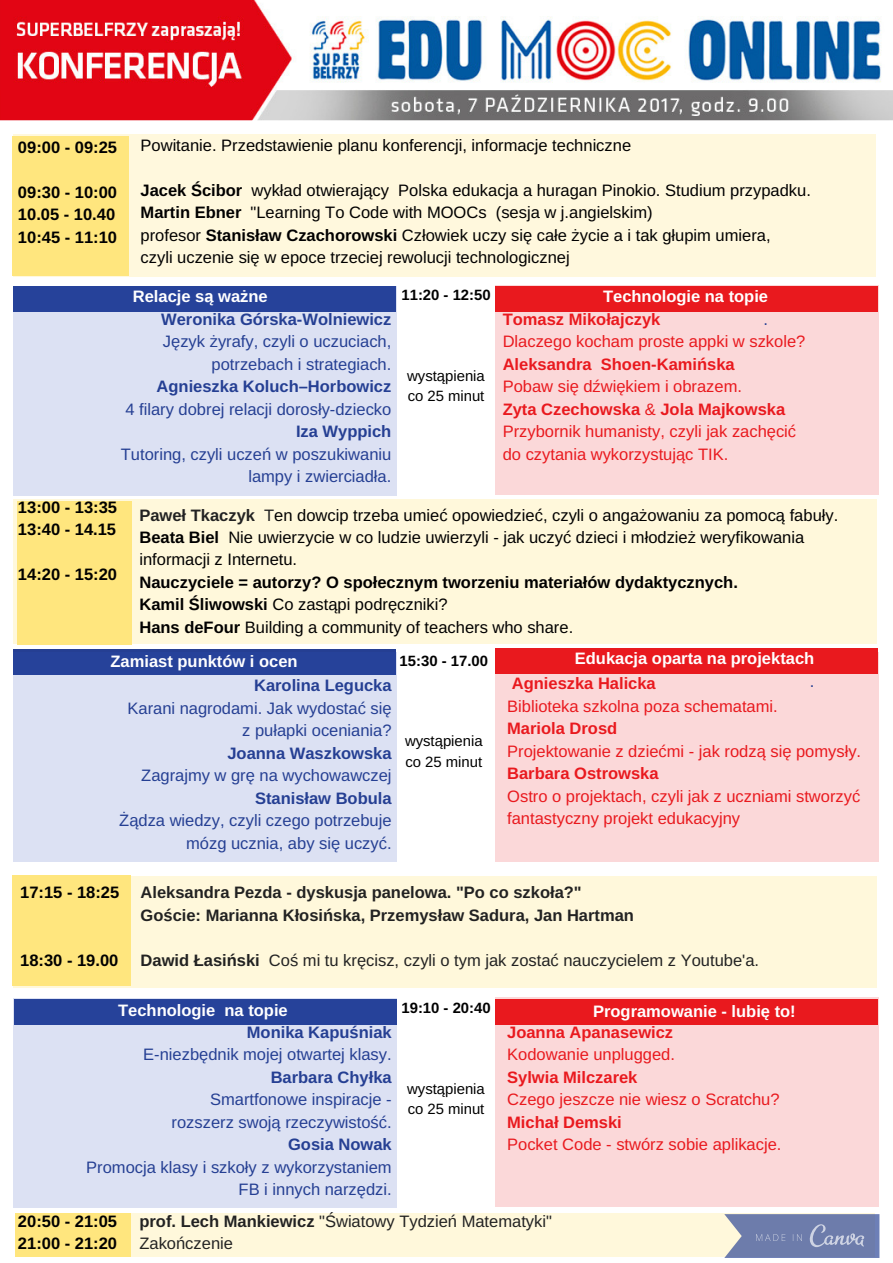
<style>
.page{position:relative;width:893px;height:1263px;background:#fff}
.page>*{position:absolute;margin:0;border:0;box-sizing:border-box;transform-origin:0 0}
.t1{font:16.5px/22.5px "Arimo";color:#000}
.t2{font:16.5px/22.5px "Arimo";color:#253f93;text-align:right}
.t3{font:16.5px/22.5px "Arimo";color:#e9191e}
.t4{font:16.5px/22.5px "Arimo";color:#222}
.t5{font:700 16.5px/22.5px "Arimo";color:#000}
.t6{font:700 16.5px/22.5px "Arimo";color:#fff;text-align:right}
.t7{font:700 16.5px/22.5px "Arimo";color:#222}
.t8{font:700 16.5px "Arimo";color:#e9191e}
.t9{font:14.85px/20.2px "Arimo";color:#000}
.t10{font:700 14.85px "Arimo";color:#000}
.s1{font-weight:700}
.s2{font-family:"Liberation Sans";font-weight:700}
.s3{font-family:"Liberation Sans"}
.s4{font-weight:400;color:#253f93}
.s5{font-weight:700;color:#222}
.s6{font-family:"Liberation Sans";font-weight:700;color:#222}
.s7{color:#222}
</style>
<div class="page">
<img style="left:0;top:0;width:892px;height:120px">
<div style="left:14px;top:134px;width:862px;height:143px;background:#fff8dd"></div>
<div style="left:12px;top:137px;width:117px;height:138px;background:#ffe67e"></div>
<div style="left:14px;top:500px;width:863px;height:143px;background:#fff8db"></div>
<div style="left:17px;top:501px;width:115px;height:143px;background:#ffe67e"></div>
<div style="left:14px;top:649px;width:382px;height:25px;background:#253f93"></div>
<svg style="left:13px;top:286px;width:384px;height:210px;background:#c5cde7"></svg>
<div style="left:495px;top:648px;width:382px;height:25px;background:#e9191e"></div>
<svg style="left:495px;top:285px;width:383px;height:210px;background:#f8c0c1"></svg>
<svg style="left:16px;top:1213px;width:858px;height:44px;background:#fff5cb"></svg>
<div style="left:14px;top:876px;width:863px;height:111px;background:#fff8db"></div>
<div style="left:12px;top:876px;width:118px;height:110px;background:#ffe67e"></div>
<svg style="left:495px;top:652px;width:383px;height:209px;background:#f9c3c5"></svg>
<svg style="left:13px;top:652px;width:384px;height:209px;background:#c7cfe9"></svg>
<svg style="left:13px;top:998px;width:384px;height:209px;background:#c5cde8"></svg>
<svg style="left:495px;top:997px;width:383px;height:209px;background:#f8c0c1"></svg>
<svg style="left:724px;top:1214px;width:155px;height:44px;background:#7a88b1"></svg>
<p class="t5" style="left:18px;top:136px;width:101px">09:00 - 09:25</p>
<p class="t5" style="left:18px;top:181px;width:101px;text-align:justify">09:30 - 10:00<br>10.05 - 10.40<br>10:45 - 11:10</p>
<p class="t1" style="left:141px;top:134px;width:492px">Powitanie. Przedstawienie planu konferencji, informacje techniczne</p>
<p class="t1" style="left:141px;top:179px;width:672px"><span class="s1">Jacek</span> <span class="s2">Ś</span><span class="s1">cibor</span> wyk<span class="s3">ł</span>ad otwieraj<span class="s3">ą</span>cy Polska edukacja a huragan Pinokio. Studium przypadku.<br><span class="s1">Martin Ebner</span> "Learning To Code with MOOCs (sesja w j.angielskim)<br>profesor <span class="s1">Stanis</span><span class="s2">ł</span><span class="s1">aw Czachorowski</span> Cz<span class="s3">ł</span>owiek uczy si<span class="s3">ę</span> ca<span class="s3">ł</span>e <span class="s3">ż</span>ycie a i tak g<span class="s3">ł</span>upim umiera,<br>czyli uczenie si<span class="s3">ę</span> w epoce trzeciej rewolucji technologicznej</p>
<p class="t10" style="left:401px;top:287px;width:91px">11:20 - 12:50</p>
<p class="t6" style="left:133px;top:285px;width:136px">Relacje s<span class="s3">ą</span> wa<span class="s3">ż</span>ne <span class="s4">.</span></p>
<p class="t6" style="left:603px;top:285px;width:167px">Technologie na topie</p>
<p class="t2" style="left:763px;top:308px;width:6px">.</p>
<p class="t2" style="left:161px;top:308px;width:232px"><span class="s1">Weronika Górska-Wolniewicz<br></span>J<span class="s3">ę</span>zyk <span class="s3">ż</span>yrafy, czyli o uczuciach, potrzebach i strategiach.</p>
<p class="t2" style="left:121px;top:375px;width:272px"><span class="s1">Agnieszka Koluch–Horbowicz<br></span>4 filary dobrej relacji doros<span class="s3">ł</span>y-dziecko<br><span class="s1">Iza Wyppich<br></span>Tutoring, czyli ucze<span class="s3">ń</span> w poszukiwaniu lampy i zwierciad<span class="s3">ł</span>a.</p>
<p class="t3" style="left:502px;top:308px;width:304px"><span class="s1">Tomasz Miko</span><span class="s2">ł</span><span class="s1">ajczyk<br></span>Dlaczego kocham proste appki w szkole?<br><span class="s1">Aleksandra Shoen-Kami</span><span class="s2">ń</span><span class="s1">ska<br></span>Pobaw si<span class="s3">ę</span> d<span class="s3">ź</span>wi<span class="s3">ę</span>kiem i obrazem.<br><span class="s1">Zyta Czechowska</span> &amp; <span class="s1">Jola Majkowska<br></span>Przybornik humanisty, czyli jak zach<span class="s3">ę</span>ci<span class="s3">ć </span>do czytania wykorzystuj<span class="s3">ą</span>c TIK.</p>
<p class="t9" style="left:407px;top:366px;width:79px">wyst<span class="s3">ą</span>pienia co 25 minut</p>
<p class="t5" style="left:18px;top:496px;width:101px">13:00 - 13:35<br>13:40 - 14.15</p>
<p class="t5" style="left:18px;top:563px;width:101px">14:20 - 15:20</p>
<p class="t1" style="left:139px;top:503px;width:700px"><span class="s5">Pawe</span><span class="s6">ł</span> <span class="s5">Tkaczyk</span> <span class="s7">T</span>en dowcip trzeba umie<span class="s3">ć</span> opowiedzie<span class="s3">ć</span>, czyli o anga<span class="s3">ż</span>owaniu za pomoc<span class="s3">ą</span> fabu<span class="s3">ł</span>y.<br><span class="s1">Beata Biel</span> Nie uwierzycie w co ludzie uwierzyli - jak uczy<span class="s3">ć</span> dzieci i m<span class="s3">ł</span>odzie<span class="s3">ż</span> weryfikowania informacji z Internetu.<br><span class="s1">Nauczyciele = autorzy? O spo</span><span class="s2">ł</span><span class="s1">ecznym tworzeniu materia</span><span class="s2">ł</span><span class="s1">ów dydaktycznych.<br>Kamil</span> <span class="s2">Ś</span><span class="s1">liwowski</span> Co zast<span class="s3">ą</span>pi podr<span class="s3">ę</span>czniki?<br><span class="s1">Hans deFour</span> Building a community of teachers who share.</p>
<p class="t6" style="left:575px;top:647px;width:241px">Edukacja oparta na projektach</p>
<p class="t2" style="left:809px;top:670px;width:6px">.</p>
<p class="t6" style="left:111px;top:650px;width:188px">Zamiast punktów i ocen</p>
<p class="t10" style="left:399px;top:652px;width:90px">15:30 - 17.00</p>
<p class="t2" style="left:119px;top:674px;width:274px"><span class="s1">Karolina Legucka<br></span>Karani nagrodami. Jak wydosta<span class="s3">ć</span> si<span class="s3">ę </span>z pu<span class="s3">ł</span>apki oceniania?<br><span class="s1">Joanna Waszkowska<br></span>Zagrajmy w gr<span class="s3">ę</span> na wychowawczej<br><span class="s1">Stanis</span><span class="s2">ł</span><span class="s1">aw Bobula<br></span><span class="s3">Żą</span>dza wiedzy, czyli czego potrzebuje mózg ucznia, aby si<span class="s3">ę</span> uczy<span class="s3">ć</span>.</p>
<p class="t8" style="left:512px;top:674px;width:145px">Agnieszka Halicka</p>
<p class="t3" style="left:507px;top:695px;width:272px">Biblioteka szkolna poza schematami.</p>
<p class="t3" style="left:507px;top:717px;width:355px"><span class="s1">Mariola Drosd<br></span>Projektowanie z dzie<span class="s3">ć</span>mi - jak rodz<span class="s3">ą</span> si<span class="s3">ę</span> pomys<span class="s3">ł</span>y.<br><span class="s1">Barbara Ostrowska<br></span>Ostro o projektach, czyli jak z uczniami stworzy<span class="s3">ć </span>fantastyczny projekt edukacyjny</p>
<p class="t9" style="left:405px;top:731px;width:79px">wyst<span class="s3">ą</span>pienia co 25 minut</p>
<p class="t5" style="left:20px;top:881px;width:101px">17:15 - 18:25</p>
<p class="t5" style="left:20px;top:949px;width:100px">18:30 - 19.00</p>
<p class="t7" style="left:141px;top:881px;width:495px">Aleksandra Pezda - dyskusja panelowa. "Po co szko<span class="s3">ł</span>a?"<br>Go<span class="s3">ś</span>cie: Marianna K<span class="s3">ł</span>osi<span class="s3">ń</span>ska, Przemys<span class="s3">ł</span>aw Sadura, Jan Hartman</p>
<p class="t4" style="left:141px;top:949px;width:620px"><span class="s1">Dawid</span> <span class="s2">Ł</span><span class="s1">asi</span><span class="s2">ń</span><span class="s1">ski</span> Co<span class="s3">ś</span> mi tu kr<span class="s3">ę</span>cisz, czyli o tym jak zosta<span class="s3">ć</span> nauczycielem z Youtube'a.</p>
<p class="t10" style="left:401px;top:999px;width:91px">19:10 - 20:40</p>
<p class="t6" style="left:118px;top:999px;width:171px">Technologie na topie</p>
<p class="t6" style="left:593px;top:1000px;width:204px">Programowanie - lubi<span class="s3">ę</span> to!</p>
<p class="t2" style="left:86px;top:1021px;width:307px"><span class="s1">Monika Kapu</span><span class="s2">ś</span><span class="s1">niak<br></span>E-niezb<span class="s3">ę</span>dnik mojej otwartej klasy.<br><span class="s1">Barbara Chy</span><span class="s2">ł</span><span class="s1">ka<br></span>Smartfonowe inspiracje -<br>rozszerz swoj<span class="s3">ą</span> rzeczywisto<span class="s3">ść</span>.<br><span class="s1">Gosia Nowak<br></span>Promocja klasy i szko<span class="s3">ł</span>y z wykorzystaniem<br>FB i innych narz<span class="s3">ę</span>dzi.</p>
<p class="t8" style="left:507px;top:1023px;width:167px">Joanna Apanasewicz</p>
<p class="t3" style="left:507px;top:1043px;width:169px">Kodowanie unplugged.</p>
<p class="t8" style="left:507px;top:1068px;width:132px">Sylwia Milczarek</p>
<p class="t3" style="left:507px;top:1088px;width:276px">Czego jeszcze nie wiesz o Scratchu?<br><span class="s1">Micha</span><span class="s2">ł</span> <span class="s1">Demski<br></span>Pocket Code - stwórz sobie aplikacje.</p>
<p class="t9" style="left:407px;top:1078px;width:79px">wyst<span class="s3">ą</span>pienia co 25 minut</p>
<p class="t5" style="left:18px;top:1209px;width:101px">20:50 - 21:05<br>21:00 - 21:20</p>
<p class="t4" style="left:139px;top:1209px;width:414px"><span class="s1">prof. Lech Mankiewicz</span> "<span class="s3">Ś</span>wiatowy Tydzie<span class="s3">ń</span> Matematyki"<br>Zako<span class="s3">ń</span>czenie</p>
</div>
